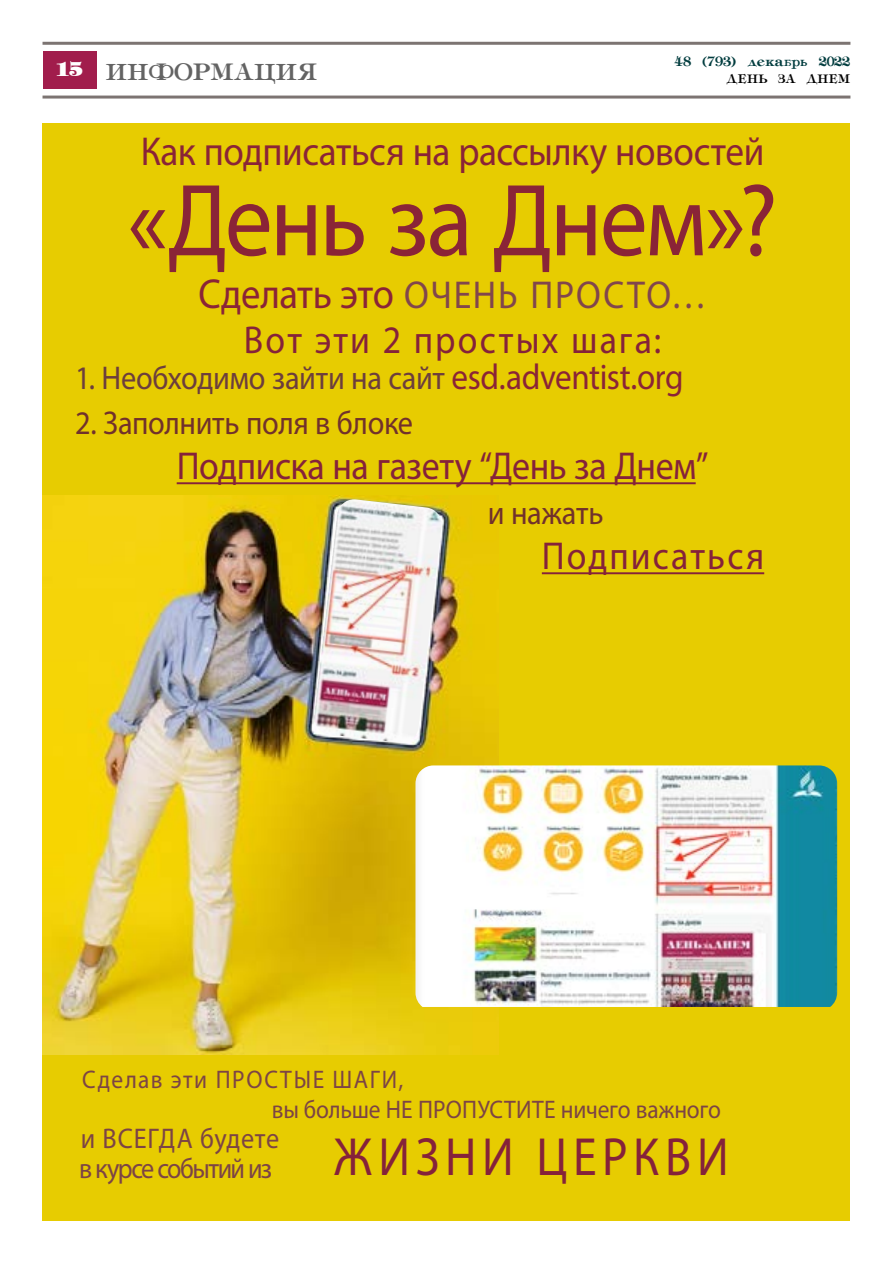
<style>
.page{position:relative;width:893px;height:1263px;background:#fff}
.page>*{position:absolute;margin:0;border:0;box-sizing:border-box;transform-origin:0 0}
.t1{font:103.5px "Myriad Pro";letter-spacing:-.025em;color:#8a2437;scale:.92 1}
.t2{font:54px "Myriad Pro";letter-spacing:.12em;color:#85223a;scale:.89 1}
.t3{font:40.5px "Myriad Pro";letter-spacing:-.01em;color:#8a2437;scale:.92 1}
.t4{font:39px/45px "Myriad Pro";letter-spacing:.05em;color:#85223a;text-align:center;scale:.92 1}
.t5{font:39px "Myriad Pro";letter-spacing:-.01em;color:#85223a;scale:.92 1}
.t6{font:33px "Myriad Pro";letter-spacing:-.01em;color:#6c3e3d;scale:.92 1}
.t7{font:33px "Myriad Pro";letter-spacing:-.01em;color:#71312c;scale:.92 1}
.t8{font:28.5px/30px "Myriad Pro";letter-spacing:-.025em;color:#7c4445;scale:.92 1}
.t9{font:28.5px "Tiffany";color:#636363}
.t10{font:25.5px/30px "Myriad Pro";letter-spacing:.01em;color:#7c4445;scale:.92 1}
.t11{font:16.5px "Tiffany";color:#003c3e}
.t12{font:15px "Tiffany";color:#000}
.s1{font-family:"Tiff";font-weight:800;font-size:24px;color:#fff}
.s2{font-size:42px;color:#8a2437}
.s3{color:#81464c}
.s4{font-size:36px;color:#8a2437}
</style>
<div class="page">
<hr style="left:43px;top:42px;width:807px;height:3px;background:#7c7472">
<hr style="left:43px;top:96px;width:807px;height:3px;background:#7c7472">
<div style="left:43px;top:51px;width:53px;height:38px;background:#a11d4c"></div>
<div style="left:43px;top:123px;width:807px;height:1097px;background:#e7cc01"></div>
<img style="left:43px;top:495px;width:456px;height:559px">
<hr style="left:177px;top:482px;width:519px;height:2px;background:#85223a">
<hr style="left:542px;top:572px;width:222px;height:2px;background:#85223a">
<img style="left:313px;top:499px;width:129px;height:245px">
<img style="left:415px;top:765px;width:422px;height:242px">
<p class="t9" style="left:57px;top:57px;width:262px"><span class="s1">15</span> ИНФОРМАЦИЯ</p>
<p class="t11" style="left:674px;top:53px;width:178px">48 (793) декабрь 2022</p>
<p class="t12" style="left:727px;top:71px;width:125px">ДЕНЬ ЗА ДНЕМ</p>
<h3 class="t3" style="left:141px;top:127px;width:679px">Как подписаться на рассылку новостей</h3>
<h1 class="t1" style="left:128px;top:157px;width:708px">«День за Днем»?</h1>
<h3 class="t4" style="left:198px;top:272px;width:554px"><span class="s2">Сделать это</span> <span class="s3">ОЧЕНЬ ПРОСТО…<br></span>Вот эти 2 простых шага:</h3>
<p class="t6" style="left:75px;top:358px;width:663px">1. Необходимо зайти на сайт <span class="s4">esd.adventist.org</span></p>
<p class="t7" style="left:75px;top:403px;width:369px">2. Заполнить поля в блоке</p>
<h3 class="t5" style="left:177px;top:442px;width:579px">Подписка на газету “День за Днем”</h3>
<p class="t7" style="left:488px;top:493px;width:127px">и нажать</p>
<h3 class="t4" style="left:542px;top:533px;width:243px">Подписаться</h3>
<p class="t10" style="left:272px;top:1064px;width:490px;text-indent:-190px">Сделав эти ПРОСТЫЕ ШАГИ,<br>вы больше НЕ ПРОПУСТИТЕ ничего важного</p>
<p class="t8" style="left:79px;top:1123px;width:219px">и ВСЕГДА будете в курсе событий из</p>
<h2 class="t2" style="left:334px;top:1124px;width:445px">ЖИЗНИ ЦЕРКВИ</h2>
</div>
